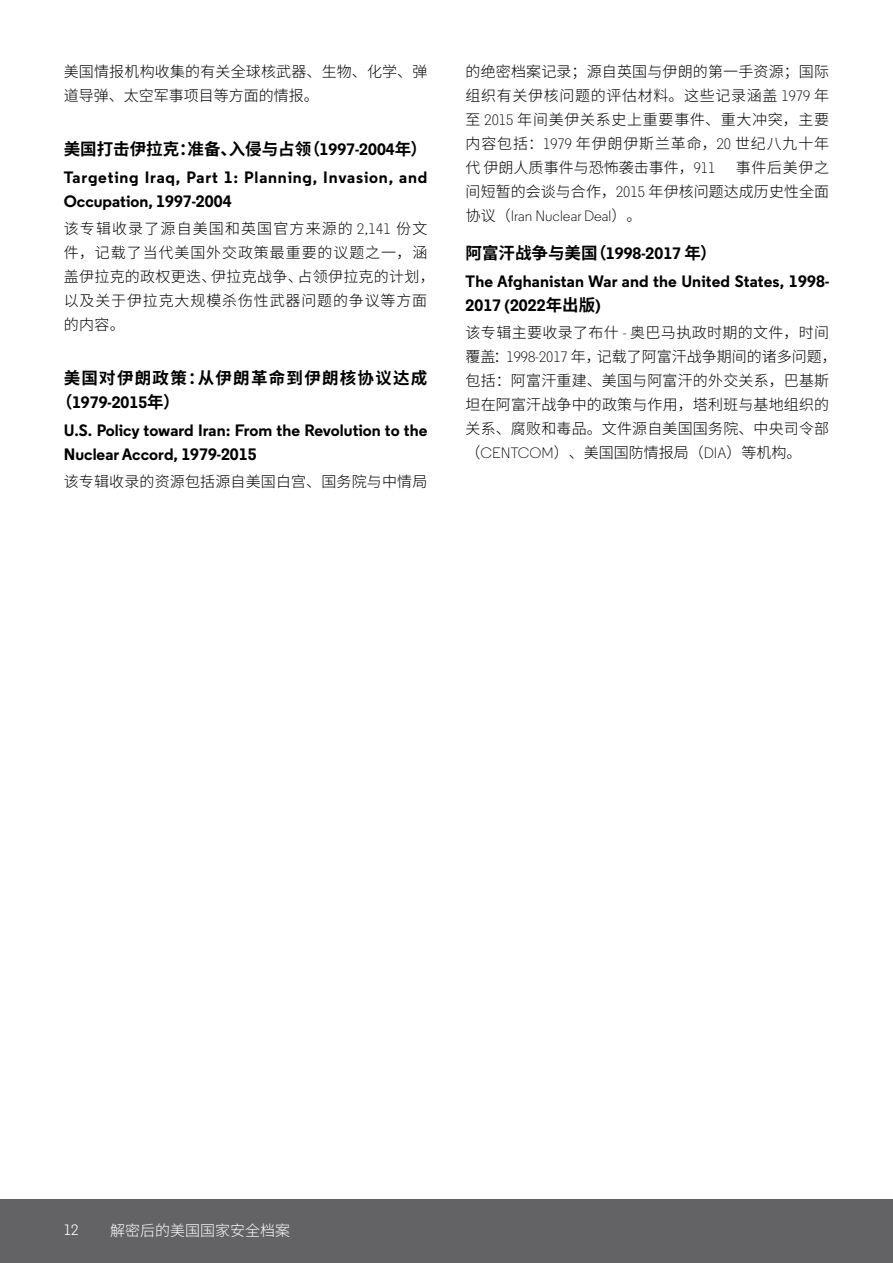
<style>
.page{position:relative;width:893px;height:1263px;background:#fff}
.page>*{position:absolute;margin:0;border:0;box-sizing:border-box;transform-origin:0 0}
.t1{font:700 16.5px/28.2px "Regular Clarivate";color:#000}
.t2{font:700 16.5px/24px "Regular Clarivate";letter-spacing:.045em;color:#000}
.t3{font:700 16.5px "Source Han Sans CN";color:#000}
.t4{font:700 16.5px "Source Han Sans CN";letter-spacing:.075em;color:#000}
.t5{font:300 15px/24px "Source Han Sans CN";letter-spacing:.01em;color:#000}
.t6{font:300 15px/24px "Source Han Sans CN";letter-spacing:.055em;color:#000}
.t7{font:300 15px "Regular Clarivate";color:#000}
.t8{font:300 15px "Source Han Sans CN";color:#fff}
.t9{font:15px "Regular Clarivate";color:#fff}
.s1{font-family:"Regular Clarivate"}
.s2{font-family:"Source Han Sans CN"}
</style>
<div class="page">
<div style="left:0;top:1199px;width:893px;height:64px;background:#636366"></div>
<p class="t5" style="left:64px;top:60px;width:365px">美国情报机构收集的有关全球核武器、生物、化学、弹道导弹、太空军事项目等方面的情报。</p>
<p class="t3" style="left:64px;top:139px;width:365px">美国打击伊拉克：准备、入侵与占领（<span class="s1">1997-2004</span>年）</p>
<p class="t2" style="left:64px;top:165px;width:365px">Targeting Iraq, Part 1: Planning, Invasion, and<br>Occupation, 1997-2004</p>
<p class="t6" style="left:64px;top:217px;width:373px">该专辑收录了源自美国和英国官方来源的 <span class="s1">2,141</span> 份文件，记载了当代美国外交政策最重要的议题之一，涵盖伊拉克的政权更迭、伊拉克战争、占领伊拉克的计划，以及关于伊拉克大规模杀伤性武器问题的争议等方面的内容。</p>
<p class="t4" style="left:64px;top:368px;width:365px">美国对伊朗政策：从伊朗革命到伊朗核协议达成</p>
<p class="t1" style="left:64px;top:388px;width:365px;text-indent:-8px"><span class="s2">（</span>1979-2015<span class="s2">年）<br></span>U.S. Policy toward Iran: From the Revolution to the</p>
<p class="t1" style="left:64px;top:440px;width:194px">Nuclear Accord, 1979-2015</p>
<p class="t5" style="left:64px;top:470px;width:365px">该专辑收录的资源包括源自美国白宫、国务院与中情局</p>
<p class="t5" style="left:466px;top:60px;width:365px;text-align:justify">的绝密档案记录；源自英国与伊朗的第一手资源；国际组织有关伊核问题的评估材料。这些记录涵盖 <span class="s1">1979</span> 年至 <span class="s1">2015</span> 年间美伊关系史上重要事件、重大冲突，主要内容包括：<span class="s1">1979</span> 年伊朗伊斯兰革命，<span class="s1">20</span> 世纪八九十年代伊朗人质事件与恐怖袭击事件，<span class="s1">911</span></p>
<p class="t5" style="left:466px;top:156px;width:365px;text-align:right">事件后美伊之<br>间短暂的会谈与合作，<span class="s1">2015</span> 年伊核问题达成历史性全面</p>
<p class="t7" style="left:466px;top:207px;width:177px"><span class="s2">协议（</span>Iran Nuclear Deal<span class="s2">）。</span></p>
<p class="t3" style="left:466px;top:244px;width:253px">阿富汗战争与美国（<span class="s1">1998-2017</span> 年）</p>
<p class="t1" style="left:466px;top:269px;width:365px;line-height:24px">The Afghanistan War and the United States, 1998-<br>2017 (2022<span class="s2">年出版</span>)</p>
<p class="t5" style="left:466px;top:321px;width:373px">该专辑主要收录了布什 <span class="s1">-</span> 奥巴马执政时期的文件，时间覆盖：<span class="s1">1998-2017</span> 年，记载了阿富汗战争期间的诸多问题，包括：阿富汗重建、美国与阿富汗的外交关系，巴基斯坦在阿富汗战争中的政策与作用，塔利班与基地组织的关系、腐败和毒品。文件源自美国国务院、中央司令部（<span class="s1">CENTCOM</span>）、美国国防情报局（<span class="s1">DIA</span>）等机构。</p>
<p class="t9" style="left:64px;top:1221px;width:16px">12</p>
<p class="t8" style="left:110px;top:1222px;width:181px">解密后的美国国家安全档案</p>
</div>
